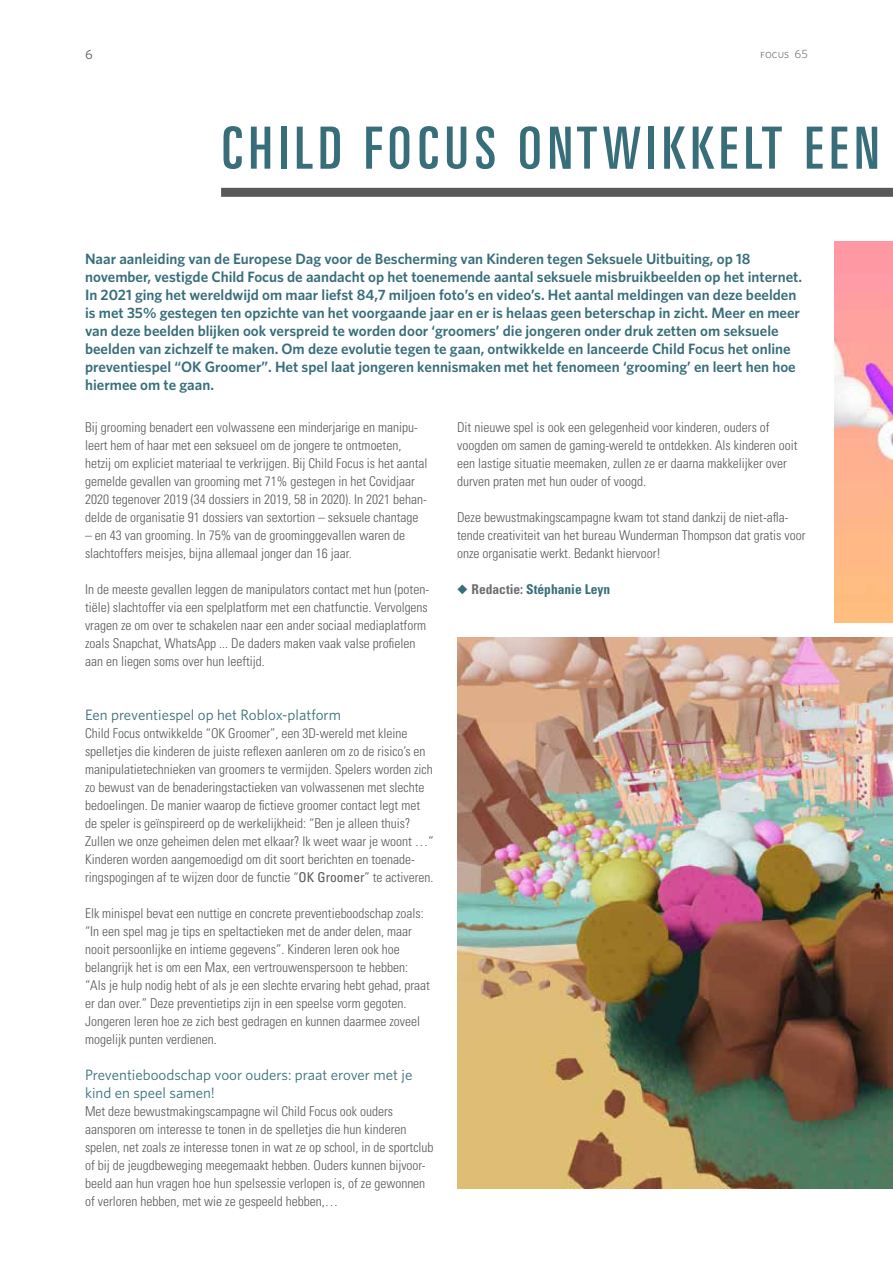
<style>
.page{position:relative;width:893px;height:1263px;background:#fff}
.page>*{position:absolute;margin:0;border:0;box-sizing:border-box;transform-origin:0 0}
.t1{font:60px "Univers Ultra Condensed BQ";letter-spacing:.12em;color:#386e7a}
.t2{font:600 15px/18px "Whitney";color:#386e7a}
.t3{font:15px/18px "Whitney";color:#386e7a}
.t4{font:300 condensed 13.5px/18px "Univers LT Std";color:#58595b}
.t5{font:700 condensed 13.5px "Univers LT Std";color:#386e7a}
.t6{font:13.5px "Whitney";color:#58595b}
.t7{font:300 12px "Whitney";color:#58595b}
.s1{font-weight:400}
.s2{color:#6d6e71}
</style>
<div class="page">
<img style="left:834px;top:241px;width:59px;height:381px">
<img style="left:457px;top:638px;width:436px;height:550px">
<div style="left:221px;top:188px;width:672px;height:9px;background:#58595b"></div>
<p class="t6" style="left:85px;top:45px;width:9px">6</p>
<p class="t7" style="left:760px;top:46px;width:49px">focus 65</p>
<h1 class="t1" style="left:222px;top:115px;width:658px">CHILD FOCUS ONTWIKKELT EEN</h1>
<p class="t2" style="left:85px;top:249px;width:719px">Naar aanleiding van de Europese Dag voor de Bescherming van Kinderen tegen Seksuele Uitbuiting, op 18 november, vestigde Child Focus de aandacht op het toenemende aantal seksuele misbruikbeelden op het internet.<br>In 2021 ging het wereldwijd om maar liefst 84,7 miljoen foto’s en video’s. Het aantal meldingen van deze beelden is met 35% gestegen ten opzichte van het voorgaande jaar en er is helaas geen beterschap in zicht. Meer en meer van deze beelden blijken ook verspreid te worden door ‘groomers’ die jongeren onder druk zetten om seksuele beelden van zichzelf te maken. Om deze evolutie tegen te gaan, ontwikkelde en lanceerde Child Focus het online preventiespel “OK Groomer”. Het spel laat jongeren kennismaken met het fenomeen ‘grooming’ en leert hen hoe hiermee om te gaan.</p>
<p class="t4" style="left:85px;top:418px;width:344px">Bij grooming benadert een volwassene een minderjarige en manipu&shy;leert hem of haar met een seksueel om de jongere te ontmoeten, hetzij om expliciet materiaal te verkrijgen. Bij Child Focus is het aantal gemelde gevallen van grooming met 71% gestegen in het Covidjaar 2020 tegenover 2019 (34 dossiers in 2019, 58 in 2020). In 2021 behan&shy;delde de organisatie 91 dossiers van sextortion – seksuele chantage</p>
<p class="t4" style="left:85px;top:526px;width:322px">– en 43 van grooming. In 75% van de groominggevallen waren de slachtoffers meisjes, bijna allemaal jonger dan 16 jaar.</p>
<p class="t4" style="left:85px;top:580px;width:346px">In de meeste gevallen leggen de manipulators contact met hun (poten&shy;tiële) slachtoffer via een spelplatform met een chatfunctie. Vervolgens vragen ze om over te schakelen naar een ander sociaal mediaplatform zoals Snapchat, WhatsApp ... De daders maken vaak valse profielen aan en liegen soms over hun leeftijd.</p>
<p class="t3" style="left:85px;top:705px;width:257px">Een preventiespel op het Roblox-platform</p>
<p class="t4" style="left:85px;top:724px;width:350px">Child Focus ontwikkelde “OK Groomer”, een 3D-wereld met kleine spelletjes die kinderen de juiste reflexen aanleren om zo de risico’s en manipulatietechnieken van groomers te vermijden. Spelers worden zich zo bewust van de benaderingstactieken van volwassenen met slechte bedoelingen. De manier waarop de fictieve groomer contact legt met de speler is geïnspireerd op de werkelijkheid: “Ben je alleen thuis?<br>Zullen we onze geheimen delen met elkaar? Ik weet waar je woont …” Kinderen worden aangemoedigd om dit soort berichten en toenade&shy;ringspogingen af te wijzen door de functie “<span class="s1">OK Groomer</span>” te activeren.</p>
<p class="t4" style="left:85px;top:904px;width:346px">Elk minispel bevat een nuttige en concrete preventieboodschap zoals: “In een spel mag je tips en speltactieken met de ander delen, maar nooit persoonlijke en intieme gegevens”. Kinderen leren ook hoe belangrijk het is om een Max, een vertrouwenspersoon te hebben: “Als je hulp nodig hebt of als je een slechte ervaring hebt gehad, praat er dan over.” Deze preventietips zijn in een speelse vorm gegoten.<br>Jongeren leren hoe ze zich best gedragen en kunnen daarmee zoveel mogelijk punten verdienen.</p>
<p class="t3" style="left:85px;top:1065px;width:329px">Preventieboodschap voor ouders: praat erover met je kind en speel samen!</p>
<p class="t4" style="left:85px;top:1102px;width:350px">Met deze bewustmakingscampagne wil Child Focus ook ouders aansporen om interesse te tonen in de spelletjes die hun kinderen spelen, net zoals ze interesse tonen in wat ze op school, in de sportclub of bij de jeugdbeweging meegemaakt hebben. Ouders kunnen bijvoor&shy;beeld aan hun vragen hoe hun spelsessie verlopen is, of ze gewonnen of verloren hebben, met wie ze gespeeld hebben,…</p>
<p class="t4" style="left:457px;top:418px;width:342px">Dit nieuwe spel is ook een gelegenheid voor kinderen, ouders of voogden om samen de gaming-wereld te ontdekken. Als kinderen ooit een lastige situatie meemaken, zullen ze er daarna makkelijker over durven praten met hun ouder of voogd.</p>
<p class="t4" style="left:457px;top:508px;width:350px">Deze bewustmakingscampagne kwam tot stand dankzij de niet-afla&shy;tende creativiteit van het bureau Wunderman Thompson dat gratis voor onze organisatie werkt. Bedankt hiervoor!</p>
<p class="t5" style="left:457px;top:581px;width:155px">◆ <span class="s2">Redactie:</span> Stéphanie Leyn</p>
</div>
